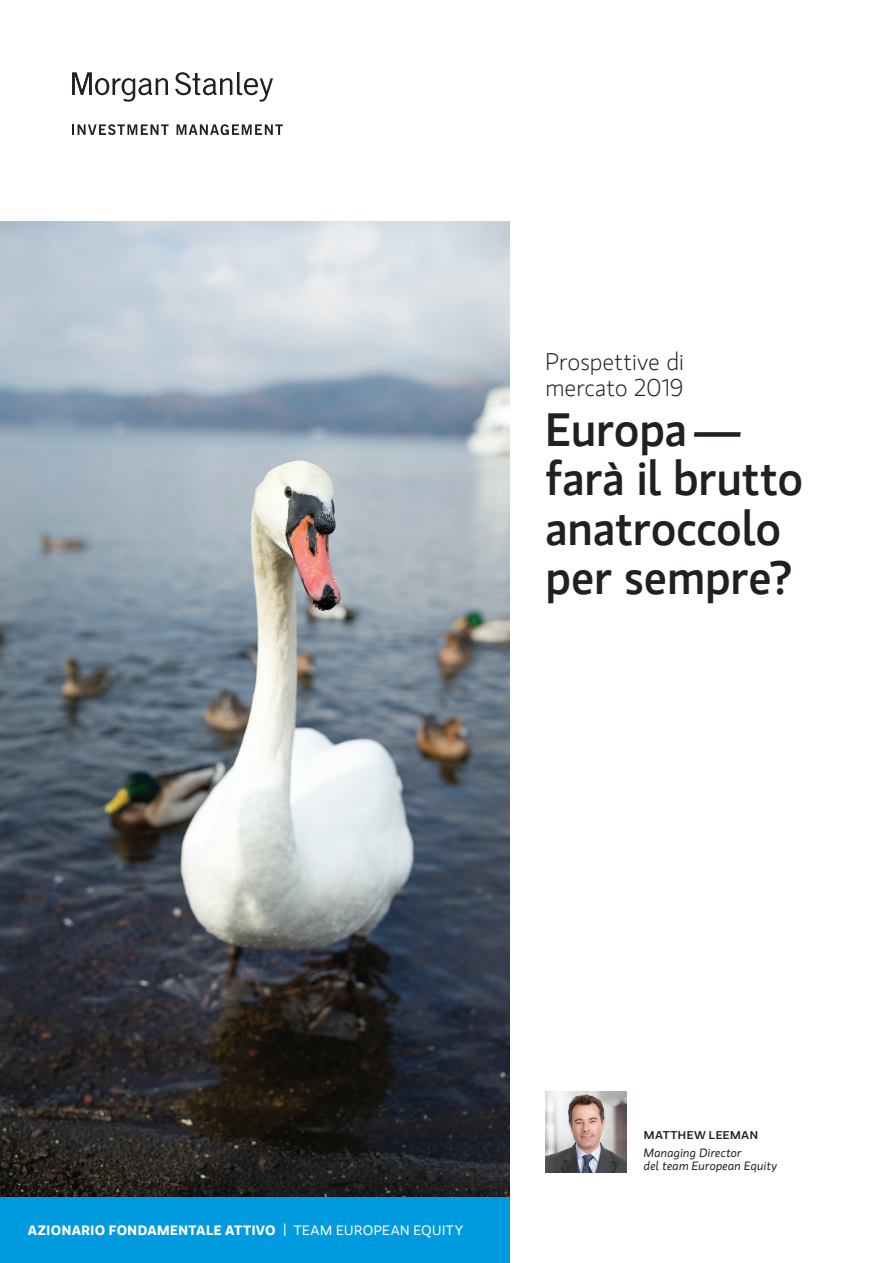
<style>
.page{position:relative;width:893px;height:1263px;background:#fff}
.page>*{position:absolute;margin:0;border:0;box-sizing:border-box;transform-origin:0 0}
.t1{font:500 46.5px/49.5px "MS Gloriola II Std";letter-spacing:-.005em;color:#231f20}
.t2{font:300 24px/25.2px "MS Gloriola II Std";color:#231f20}
.t3{font:700 13.5px "MS Gloriola II Std";letter-spacing:.03em;color:#fff;scale:1.05 1}
.t4{font:italic 12px/13.5px "MS Gloriola II Std";letter-spacing:.015em;color:#231f20}
.t5{font:500 11.25px "MS Gloriola II Std";letter-spacing:.035em;color:#231f20;scale:1.1 1}
.s1{font-weight:400}
</style>
<div class="page">
<img style="left:0;top:222px;width:509px;height:975px">
<div style="left:0;top:1197px;width:509px;height:66px;background:#009bde"></div>
<img style="left:545px;top:1092px;width:81px;height:81px">
<svg style="left:175px;top:72px;width:98px;height:30px"></svg>
<svg style="left:72px;top:73px;width:96px;height:29px"></svg>
<svg style="left:72px;top:124px;width:97px;height:11px"></svg>
<svg style="left:177px;top:124px;width:106px;height:11px"></svg>
<h2 class="t2" style="left:545px;top:349px;width:140px">Prospettive di mercato 2019</h2>
<h1 class="t1" style="left:545px;top:403px;width:259px">Europa— farà il brutto anatroccolo per sempre?</h1>
<p class="t3" style="left:28px;top:1220px;width:416px">AZIONARIO FONDAMENTALE ATTIVO <span class="s1">| TEAM EUROPEAN EQUITY</span></p>
<p class="t5" style="left:644px;top:1127px;width:105px">MATTHEW LEEMAN</p>
<p class="t4" style="left:644px;top:1145px;width:135px">Managing Director<br>del team European Equity</p>
</div>
